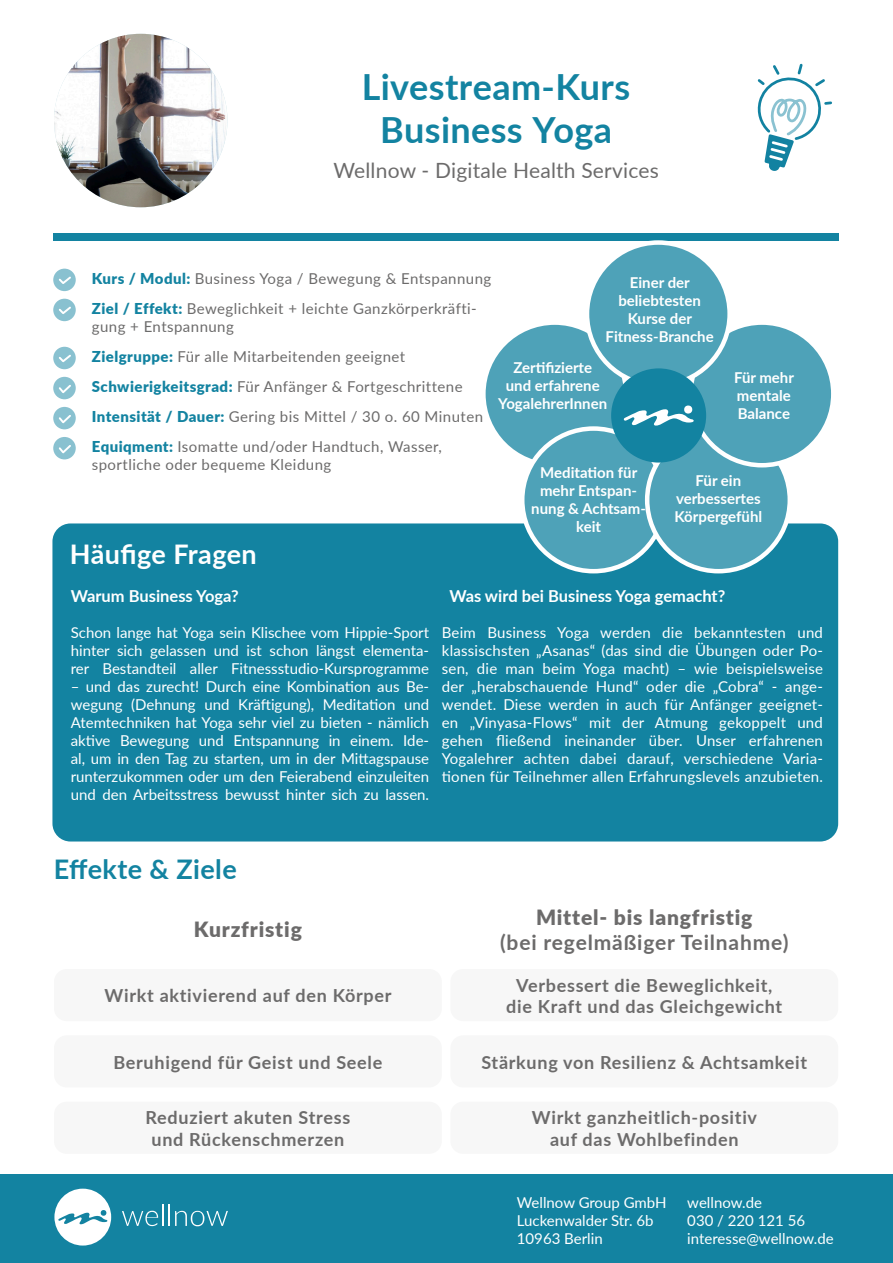
<style>
.page{position:relative;width:893px;height:1263px;background:#fff}
.page>*{position:absolute;margin:0;border:0;box-sizing:border-box;transform-origin:0 0}
.Subhead{font:700 36px/43.2px "Lato";letter-spacing:.01em;color:#1383a1;text-align:center}
.Subhead-2{font:700 27px "Lato";letter-spacing:.015em;color:#1383a1}
.Subhead-3{font:700 27px "Lato";letter-spacing:.01em;color:#fff}
.Fließtext_Links{font:700 21px/25.2px "Lato";letter-spacing:.04em;color:#6c6b6b;text-align:center}
.Infotext_zentriert{font:21px "Lato";letter-spacing:.01em;color:#6c6b6b}
.Fließtext_Links-2{font:900 21px "Lato";letter-spacing:.04em;color:#6c6b6b}
.Fließtext_Links-3{font:700 18px/21.6px "Lato";letter-spacing:.04em;color:#6c6b6b;text-align:center}
.Subhead-4{font:700 16.5px "Lato";color:#fff}
.Fließtext_Links-4{font:15px/18px "Lato";color:#fff;text-align:justify}
.Fließtext_Links-5{font:15px/18px "Lato";letter-spacing:.03em;color:#6c6b6b}
.t1{font:700 15px/18px "Lato";color:#fff;text-align:center}
.s1{font-weight:900;color:#1383a1}
.s2{font-weight:900}
</style>
<div class="page">
<div style="left:0;top:1174px;width:893px;height:89px;background:#1383a1"></div>
<div style="left:53px;top:233px;width:786px;height:7px;background:#1383a1"></div>
<div style="left:52px;top:523px;width:786px;height:318px;background:#1383a1;border-radius:18px"></div>
<div style="left:53px;top:269px;width:23px;height:22px;background:#89c1d0;border-radius:50%"></div>
<svg style="left:59px;top:276px;width:12px;height:8px"></svg>
<div style="left:53px;top:299px;width:23px;height:22px;background:#89c1d0;border-radius:50%"></div>
<svg style="left:59px;top:306px;width:12px;height:8px"></svg>
<div style="left:53px;top:347px;width:23px;height:22px;background:#89c1d0;border-radius:50%"></div>
<svg style="left:59px;top:354px;width:12px;height:9px"></svg>
<div style="left:53px;top:377px;width:23px;height:22px;background:#89c1d0;border-radius:50%"></div>
<svg style="left:59px;top:385px;width:12px;height:9px"></svg>
<div style="left:53px;top:407px;width:23px;height:22px;background:#89c1d0;border-radius:50%"></div>
<svg style="left:59px;top:415px;width:12px;height:9px"></svg>
<div style="left:53px;top:437px;width:23px;height:22px;background:#89c1d0;border-radius:50%"></div>
<svg style="left:59px;top:445px;width:12px;height:9px"></svg>
<img style="left:54px;top:34px;width:173px;height:173px;border-radius:87px">
<svg style="left:757px;top:63px;width:75px;height:108px"></svg>
<svg style="left:54px;top:1189px;width:57px;height:56px"></svg>
<svg style="left:122px;top:1211px;width:36px;height:15px"></svg>
<hr style="left:162px;top:1204px;width:2px;height:22px;background:#fff">
<svg style="left:169px;top:1204px;width:59px;height:22px"></svg>
<div style="left:54px;top:969px;width:388px;height:52px;background:#f7f7f7;border-radius:13px"></div>
<div style="left:54px;top:1035px;width:388px;height:52px;background:#f7f7f7;border-radius:13px"></div>
<div style="left:54px;top:1102px;width:388px;height:52px;background:#f7f7f7;border-radius:13px"></div>
<div style="left:450px;top:969px;width:388px;height:52px;background:#f7f7f7;border-radius:13px"></div>
<div style="left:450px;top:1035px;width:388px;height:52px;background:#f7f7f7;border-radius:13px"></div>
<div style="left:450px;top:1102px;width:388px;height:52px;background:#f7f7f7;border-radius:13px"></div>
<div style="left:483px;top:323px;width:143px;height:142px;background:#4ea2b8;border-radius:50%"></div>
<div style="left:522px;top:429px;width:143px;height:142px;background:#4ea2b8;border-radius:50%"></div>
<div style="left:520px;top:426px;width:147px;height:147px;border:4px solid #fff;border-radius:50%"></div>
<div style="left:647px;top:429px;width:143px;height:142px;background:#4ea2b8;border-radius:50%"></div>
<div style="left:645px;top:426px;width:147px;height:147px;border:4px solid #fff;border-radius:50%"></div>
<div style="left:691px;top:323px;width:142px;height:142px;background:#4ea2b8;border-radius:50%"></div>
<div style="left:688px;top:320px;width:147px;height:147px;border:4px solid #fff;border-radius:50%"></div>
<div style="left:587px;top:243px;width:143px;height:142px;background:#4ea2b8;border-radius:50%"></div>
<div style="left:585px;top:240px;width:147px;height:147px;border:4px solid #fff;border-radius:50%"></div>
<div style="left:613px;top:371px;width:91px;height:89px;background:#1383a1;border-radius:50%"></div>
<div style="left:611px;top:368px;width:95px;height:95px;border:4px solid #1383a1;border-radius:50%"></div>
<svg style="left:623px;top:405px;width:71px;height:21px"></svg>
<p class="Subhead" style="left:362px;top:63px;width:270px">Livestream-Kurs<br>Business Yoga</p>
<p class="Infotext_zentriert" style="left:333px;top:155px;width:327px">Wellnow - Digitale Health Services</p>
<p class="Fließtext_Links-5" style="left:92px;top:269px;width:401px"><span class="s1">Kurs / Modul:</span> Business Yoga / Bewegung &amp; Entspannung</p>
<p class="Fließtext_Links-5" style="left:92px;top:299px;width:386px"><span class="s1">Ziel / Effekt:</span> Beweglichkeit + leichte Ganzkörperkräfti&shy;gung + Entspannung</p>
<p class="Fließtext_Links-5" style="left:92px;top:347px;width:315px"><span class="s1">Zielgruppe:</span> Für alle Mitarbeitenden geeignet</p>
<p class="Fließtext_Links-5" style="left:92px;top:377px;width:372px"><span class="s1">Schwierigkeitsgrad:</span> Für Anfänger &amp; Fortgeschrittene</p>
<p class="Fließtext_Links-5" style="left:92px;top:407px;width:393px"><span class="s1">Intensität / Dauer:</span> Gering bis Mittel / 30 o. 60 Minuten</p>
<p class="Fließtext_Links-5" style="left:92px;top:437px;width:352px"><span class="s1">Equiqment:</span> Isomatte und/oder Handtuch, Wasser, sportliche oder bequeme Kleidung</p>
<p class="t1" style="left:606px;top:273px;width:110px">Einer der beliebtesten<br>Kurse der<br>Fitness-Branche</p>
<p class="t1" style="left:498px;top:358px;width:110px">Zertifizierte<br>und erfahrene<br>YogalehrerInnen</p>
<p class="t1" style="left:734px;top:368px;width:61px;text-align:left">Für mehr mentale<br>Balance</p>
<p class="t1" style="left:531px;top:463px;width:116px">Meditation für mehr Entspan&shy;nung &amp; Achtsam&shy;keit</p>
<p class="t1" style="left:674px;top:471px;width:89px">Für ein verbessertes<br>Körpergefühl</p>
<p class="Subhead-3" style="left:70px;top:535px;width:188px">Häufige Fragen</p>
<p class="Subhead-4" style="left:71px;top:583px;width:169px">Warum Business Yoga?</p>
<p class="Fließtext_Links-4" style="left:71px;top:622px;width:360px">Schon lange hat Yoga sein Klischee vom Hippie-Sport hinter sich gelassen und ist schon längst elementa&shy;rer Bestandteil aller Fitnessstudio-Kursprogramme</p>
<p class="Fließtext_Links-4" style="left:71px;top:676px;width:360px">– und das zurecht! Durch eine Kombination aus Be&shy;wegung (Dehnung und Kräftigung), Meditation und Atemtechniken hat Yoga sehr viel zu bieten - nämlich aktive Bewegung und Entspannung in einem. Ide&shy;al, um in den Tag zu starten, um in der Mittagspause runterzukommen oder um den Feierabend einzuleiten und den Arbeitsstress bewusst hinter sich zu lassen.</p>
<p class="Subhead-4" style="left:449px;top:583px;width:277px">Was wird bei Business Yoga gemacht?</p>
<p class="Fließtext_Links-4" style="left:442px;top:622px;width:383px">Beim Business Yoga werden die bekanntesten und klassischsten „Asanas“ (das sind die Übungen oder Po&shy;sen, die man beim Yoga macht) – wie beispielsweise der „herabschauende Hund“ oder die „Cobra“ - ange&shy;wendet. Diese werden in auch für Anfänger geeignet&shy;en „Vinyasa-Flows“ mit der Atmung gekoppelt und gehen fließend ineinander über. Unser erfahrenen Yogalehrer achten dabei darauf, verschiedene Varia&shy;tionen für Teilnehmer allen Erfahrungslevels anzubieten.</p>
<p class="Subhead-2" style="left:54px;top:849px;width:184px">Effekte &amp; Ziele</p>
<p class="Fließtext_Links-2" style="left:194px;top:914px;width:110px">Kurzfristig</p>
<p class="Fließtext_Links-3" style="left:105px;top:984px;width:288px">Wirkt aktivierend auf den Körper</p>
<p class="Fließtext_Links-3" style="left:113px;top:1050px;width:270px">Beruhigend für Geist und Seele</p>
<p class="Fließtext_Links-3" style="left:146px;top:1106px;width:206px">Reduziert akuten Stress und Rückenschmerzen</p>
<p class="Fließtext_Links" style="left:500px;top:903px;width:290px"><span class="s2">Mittel- bis langfristig<br></span>(bei regelmäßiger Teilnahme)</p>
<p class="Fließtext_Links-3" style="left:506px;top:973px;width:278px">Verbessert die Beweglichkeit, die Kraft und das Gleichgewicht</p>
<p class="Fließtext_Links-3" style="left:481px;top:1050px;width:327px">Stärkung von Resilienz &amp; Achtsamkeit</p>
<p class="Fließtext_Links-3" style="left:532px;top:1106px;width:227px">Wirkt ganzheitlich-positiv auf das Wohlbefinden</p>
<p class="Fließtext_Links-4" style="left:517px;top:1193px;width:151px">Wellnow Group GmbH</p>
<p class="Fließtext_Links-4" style="left:517px;top:1211px;width:138px">Luckenwalder Str. 6b</p>
<p class="Fließtext_Links-4" style="left:517px;top:1229px;width:87px">10963 Berlin</p>
<p class="Fließtext_Links-4" style="left:687px;top:1193px;width:76px">wellnow.de</p>
<p class="Fließtext_Links-4" style="left:687px;top:1211px;width:119px">030 / 220 121 56</p>
<p class="Fließtext_Links-4" style="left:687px;top:1229px;width:148px">interesse@wellnow.de</p>
</div>
